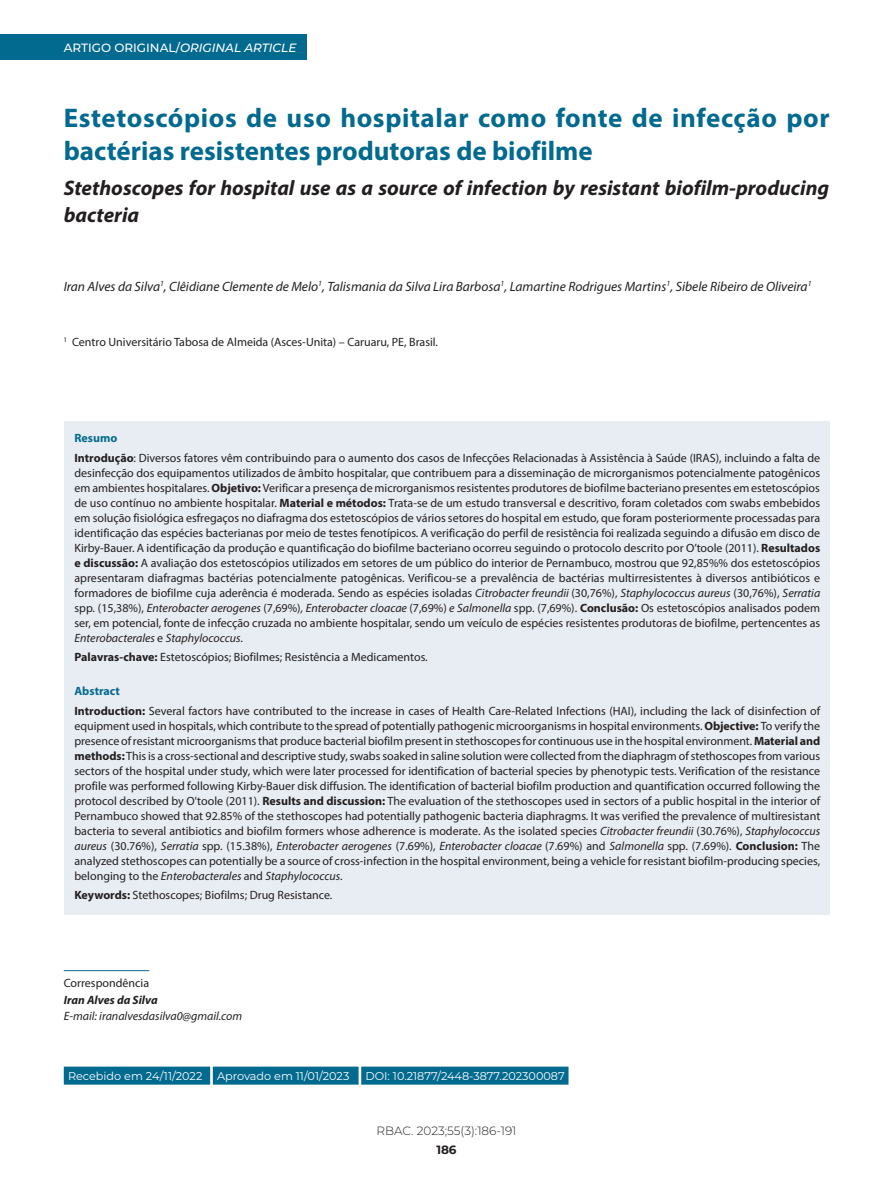
<style>
.page{position:relative;width:893px;height:1191px;background:#fff}
.page>*{position:absolute;margin:0;border:0;box-sizing:border-box;transform-origin:0 0}
.t1{font:700 27px/33px "Myriad Pro";letter-spacing:.015em;color:#036a8f}
.t2{font:italic 700 21px/27px "Myriad Pro";color:#231f20}
.t3{font:italic 13.5px "Myriad Pro";color:#231f20}
.t4{font:12px/15px "Myriad Pro";color:#231f20}
.t5{font:italic 12px "Myriad Pro";color:#231f20}
.t6{font:500 12px "Montserrat";color:#fff}
.t7{font:300 12px "Montserrat";color:#231f20}
.t8{font:italic 700 12px "Myriad Pro";color:#231f20}
.t9{font:700 12px "Montserrat";color:#231f20}
.t10{font:11.25px "Montserrat";color:#fff}
.s1{font-style:italic}
.s2{font-weight:700;color:#036a8f}
.s3{font-weight:700}
</style>
<div class="page">
<div style="left:64px;top:421px;width:765px;height:493px;background:#e7edf2"></div>
<div style="left:64px;top:1066px;width:146px;height:18px;background:#036a8f"></div>
<div style="left:213px;top:1066px;width:146px;height:18px;background:#036a8f"></div>
<div style="left:361px;top:1066px;width:207px;height:18px;background:#036a8f"></div>
<hr style="left:64px;top:970px;width:85px;height:1px;background:#036a8f">
<div style="left:0;top:34px;width:306px;height:25px;background:#036a8f"></div>
<p class="t6" style="left:64px;top:39px;width:234px">ARTIGO ORIGINAL/<span class="s1">ORIGINAL ARTICLE</span></p>
<h1 class="t1" style="left:64px;top:100px;width:767px">Estetoscópios de uso hospitalar como fonte de infecção por bactérias resistentes produtoras de biofilme</h1>
<h2 class="t2" style="left:64px;top:174px;width:767px">Stethoscopes for hospital use as a source of infection by resistant biofilm-producing bacteria</h2>
<p class="t3" style="left:64px;top:278px;width:749px">Iran Alves da Silva<sup>1</sup>, Clêidiane Clemente de Melo<sup>1</sup>, Talismania da Silva Lira Barbosa<sup>1</sup>, Lamartine Rodrigues Martins<sup>1</sup>, Sibele Ribeiro de Oliveira<sup>1</sup></p>
<p class="t4" style="left:64px;top:334px;width:376px"><sup>1</sup> Centro Universitário Tabosa de Almeida (Asces-Unita) – Caruaru, PE, Brasil.</p>
<p class="t4" style="left:74px;top:428px;width:747px;line-height:19.2px"><span class="s2">Resumo<br></span><span class="s3">Introdução</span>: Diversos fatores vêm contribuindo para o aumento dos casos de Infecções Relacionadas à Assistência à Saúde (IRAS), incluindo a falta de</p>
<p class="t4" style="left:74px;top:465px;width:747px;text-align:justify">desinfecção dos equipamentos utilizados de âmbito hospitalar, que contribuem para a disseminação de microrganismos potencialmente patogênicos em ambientes hospitalares. <span class="s3">Objetivo:</span> Verificar a presença de microrganismos resistentes produtores de biofilme bacteriano presentes em estetoscópios de uso contínuo no ambiente hospitalar. <span class="s3">Material e métodos:</span> Trata-se de um estudo transversal e descritivo, foram coletados com swabs embebidos em solução fisiológica esfregaços no diafragma dos estetoscópios de vários setores do hospital em estudo, que foram posteriormente processadas para identificação das espécies bacterianas por meio de testes fenotípicos. A verificação do perfil de resistência foi realizada seguindo a difusão em disco de Kirby-Bauer. A identificação da produção e quantificação do biofilme bacteriano ocorreu seguindo o protocolo descrito por O’toole (2011). <span class="s3">Resultados e discussão:</span> A avaliação dos estetoscópios utilizados em setores de um público do interior de Pernambuco, mostrou que 92,85%% dos estetoscópios apresentaram diafragmas bactérias potencialmente patogênicas. Verificou-se a prevalência de bactérias multirresistentes à diversos antibióticos e formadores de biofilme cuja aderência é moderada. Sendo as espécies isoladas <span class="s1">Citrobacter freundii</span> (30,76%), <span class="s1">Staphylococcus aureus</span> (30,76%), <span class="s1">Serratia </span>spp. (15,38%), <span class="s1">Enterobacter aerogenes</span> (7,69%)<span class="s1">, Enterobacter cloacae</span> (7,69%) <span class="s1">e Salmonella</span> spp<span class="s1">.</span> (7,69%). <span class="s3">Conclusão:</span> Os estetoscópios analisados podem ser, em potencial, fonte de infecção cruzada no ambiente hospitalar, sendo um veículo de espécies resistentes produtoras de biofilme, pertencentes as <span class="s1">Enterobacterales</span> e <span class="s1">Staphylococcus</span>.</p>
<p class="t4" style="left:74px;top:649px;width:355px"><span class="s3">Palavras-chave:</span> Estetoscópios; Biofilmes; Resistência a Medicamentos.</p>
<p class="t4" style="left:74px;top:681px;width:747px;line-height:19.2px"><span class="s2">Abstract<br></span><span class="s3">Introduction:</span> Several factors have contributed to the increase in cases of Health Care-Related Infections (HAI), including the lack of disinfection of</p>
<p class="t4" style="left:74px;top:718px;width:747px;text-align:justify">equipment used in hospitals, which contribute to the spread of potentially pathogenic microorganisms in hospital environments. <span class="s3">Objective:</span> To verify the presence of resistant microorganisms that produce bacterial biofilm present in stethoscopes for continuous use in the hospital environment. <span class="s3">Material and methods:</span> This is a cross-sectional and descriptive study, swabs soaked in saline solution were collected from the diaphragm of stethoscopes from various sectors of the hospital under study, which were later processed for identification of bacterial species by phenotypic tests. Verification of the resistance profile was performed following Kirby-Bauer disk diffusion. The identification of bacterial biofilm production and quantification occurred following the protocol described by O'toole (2011). <span class="s3">Results and discussion:</span> The evaluation of the stethoscopes used in sectors of a public hospital in the interior of Pernambuco showed that 92.85% of the stethoscopes had potentially pathogenic bacteria diaphragms. It was verified the prevalence of multiresistant bacteria to several antibiotics and biofilm formers whose adherence is moderate. As the isolated species <span class="s1">Citrobacter freundii</span> (30.76%), <span class="s1">Staphylococcus aureus</span> (30.76%), <span class="s1">Serratia</span> spp. (15.38%), <span class="s1">Enterobacter aerogenes</span> (7.69%), <span class="s1">Enterobacter cloacae</span> (7.69%) and <span class="s1">Salmonella</span> spp. (7.69%). <span class="s3">Conclusion:</span> The analyzed stethoscopes can potentially be a source of cross-infection in the hospital environment, being a vehicle for resistant biofilm-producing species, belonging to the <span class="s1">Enterobacterales</span> and <span class="s1">Staphylococcus</span>.</p>
<p class="t4" style="left:74px;top:887px;width:259px"><span class="s3">Keywords:</span> Stethoscopes; Biofilms; Drug Resistance.</p>
<p class="t4" style="left:64px;top:975px;width:87px">Correspondência</p>
<p class="t8" style="left:64px;top:992px;width:95px">Iran Alves da Silva</p>
<p class="t5" style="left:64px;top:1009px;width:180px">E-mail: iranalvesdasilva0@gmail.com</p>
<p class="t10" style="left:68px;top:1068px;width:136px">Recebido em 24/11/2022</p>
<p class="t10" style="left:217px;top:1068px;width:134px">Aprovado em 11/01/2023</p>
<p class="t10" style="left:365px;top:1068px;width:201px">DOI: 10.21877/2448-3877.202300087</p>
<p class="t7" style="left:376px;top:1122px;width:142px">RBAC. 2023;55(3):186-191</p>
<p class="t9" style="left:436px;top:1140px;width:22px">186</p>
</div>
